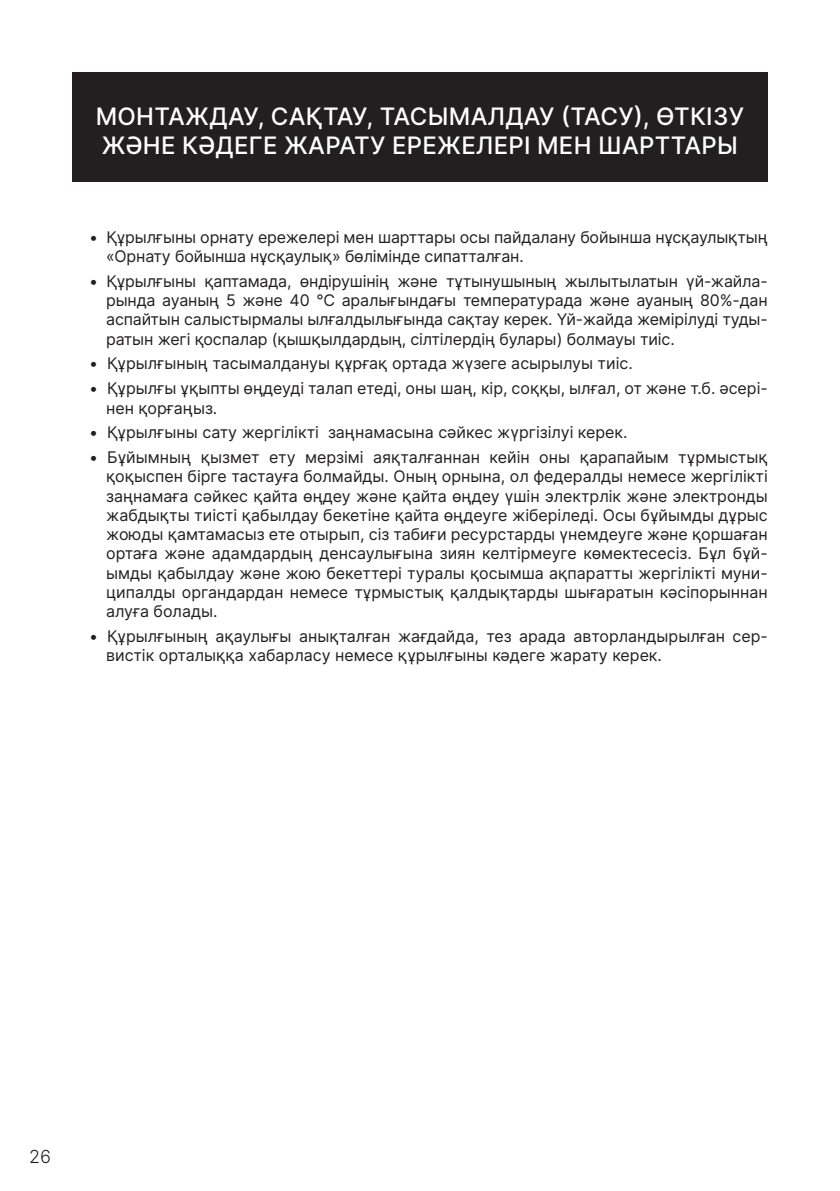
<style>
.page{position:relative;width:840px;height:1191px;background:#fff}
.page>*{position:absolute;margin:0;border:0;box-sizing:border-box;transform-origin:0 0}
.t1{font:500 24px/28.8px "Inter";letter-spacing:.01em;color:#fff}
.t2{font:300 18px "Inter";color:#231f20}
.t3{font:16px/19.2px "Inter";color:#231f20}
</style>
<div class="page">
<div style="left:72px;top:72px;width:695px;height:109px;background:#231f20"></div>
<h1 class="t1" style="left:96px;top:101px;width:649px">МОНТАЖДАУ, САҚТАУ, ТАСЫМАЛДАУ (ТАСУ), ӨТКІЗУ<br>ЖӘНЕ КӘДЕГЕ ЖАРАТУ ЕРЕЖЕЛЕРІ МЕН ШАРТТАРЫ</h1>
<p class="t3" style="left:106px;top:227px;width:662px;text-indent:-17px">• Құрылғыны орнату ережелері мен шарттары осы пайдалану бойынша нұсқаулықтың «Орнату бойынша нұсқаулық» бөлімінде сипатталған.</p>
<p class="t3" style="left:106px;top:271px;width:662px;text-align:justify;text-indent:-17px">• Құрылғыны қаптамада, өндірушінің және тұтынушының жылытылатын үй-жайла&shy;рында ауаның 5 және 40 °С аралығындағы температурада және ауаның 80%-дан аспайтын салыстырмалы ылғалдылығында сақтау керек. Үй-жайда жемірілуді туды&shy;ратын жегі қоспалар (қышқылдардың, сілтілердің булары) болмауы тиіс.</p>
<p class="t3" style="left:89px;top:354px;width:545px">• Құрылғының тасымалдануы құрғақ ортада жүзеге асырылуы тиіс.</p>
<p class="t3" style="left:106px;top:378px;width:663px;text-indent:-17px">• Құрылғы ұқыпты өңдеуді талап етеді, оны шаң, кір, соққы, ылғал, от және т.б. әсері&shy;нен қорғаңыз.</p>
<p class="t3" style="left:89px;top:422px;width:539px">• Құрылғыны сату жергілікті заңнамасына сәйкес жүргізілуі керек.</p>
<p class="t3" style="left:106px;top:447px;width:663px;text-align:justify;text-indent:-17px">• Бұйымның қызмет ету мерзімі аяқталғаннан кейін оны қарапайым тұрмыстық қоқыспен бірге тастауға болмайды. Оның орнына, ол федералды немесе жергілікті заңнамаға сәйкес қайта өңдеу және қайта өңдеу үшін электрлік және электронды жабдықты тиісті қабылдау бекетіне қайта өңдеуге жіберіледі. Осы бұйымды дұрыс жоюды қамтамасыз ете отырып, сіз табиғи ресурстарды үнемдеуге және қоршаған ортаға және адамдардың денсаулығына зиян келтірмеуге көмектесесіз. Бұл бұй&shy;ымды қабылдау және жою бекеттері туралы қосымша ақпаратты жергілікті муни&shy;ципалды органдардан немесе тұрмыстық қалдықтарды шығаратын кәсіпорыннан алуға болады.</p>
<p class="t3" style="left:106px;top:626px;width:663px;text-indent:-17px">• Құрылғының ақаулығы анықталған жағдайда, тез арада авторландырылған сер&shy;вистік орталыққа хабарласу немесе құрылғыны кәдеге жарату керек.</p>
<p class="t2" style="left:29px;top:1143px;width:23px">26</p>
</div>
